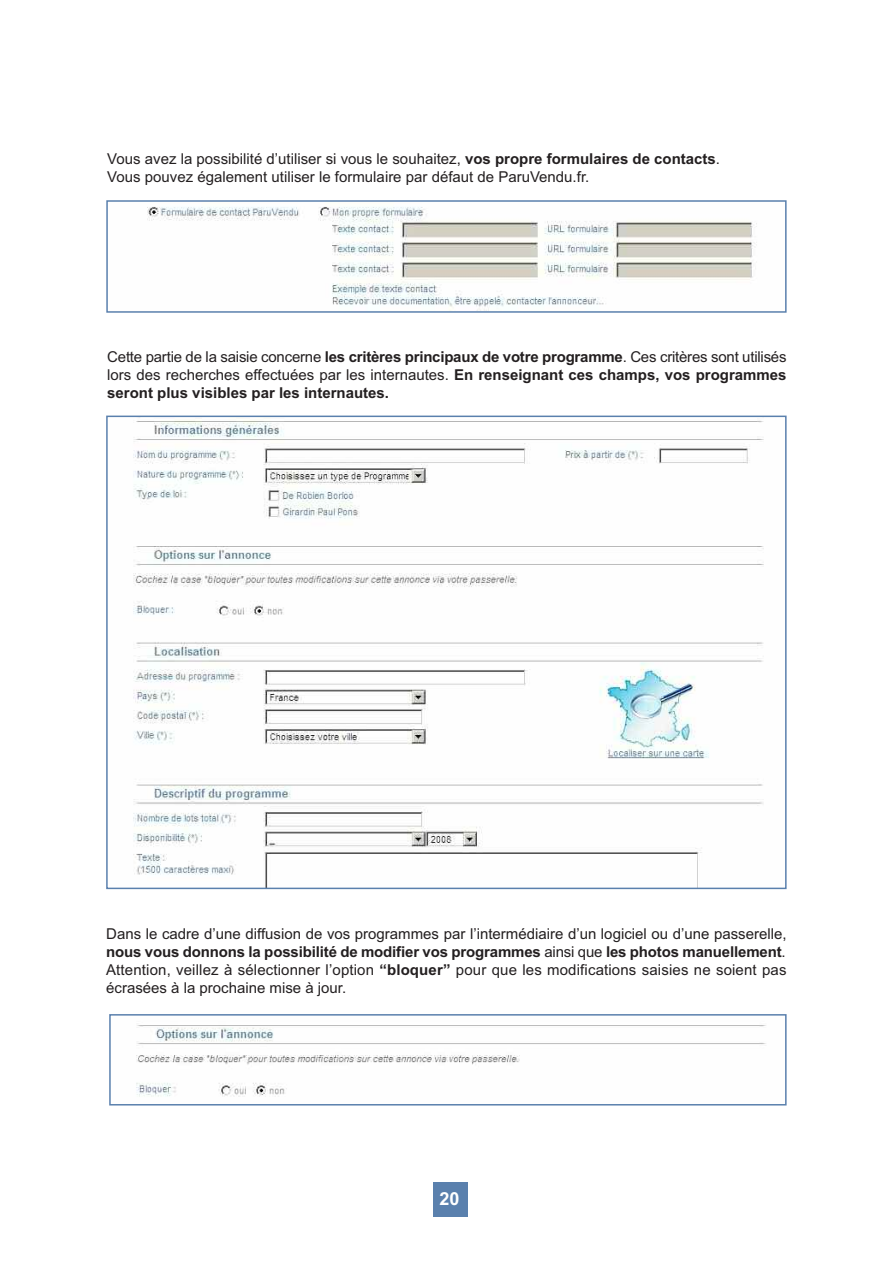
<style>
.page{position:relative;width:893px;height:1263px;background:#fff}
.page>*{position:absolute;margin:0;border:0;box-sizing:border-box;transform-origin:0 0}
.t1{font:700 18px "Arial";color:#fff}
.t2{font:15px/18px "Arial";color:#231f20}
.t3{font:700 15px/18px "Arial";color:#231f20;text-align:justify}
.s1{font-weight:700}
.s2{font-weight:400}
</style>
<div class="page">
<div style="left:434px;top:1182px;width:34px;height:34px;background:#5a80ad"></div>
<div style="left:433px;top:1182px;width:34px;height:34px;background:#5a80ad"></div>
<img style="left:147px;top:207px;width:610px;height:103px">
<div style="left:106px;top:200px;width:681px;height:113px;border:2px solid #5a80ad"></div>
<img style="left:133px;top:420px;width:631px;height:466px">
<div style="left:106px;top:416px;width:681px;height:473px;border:2px solid #5a80ad"></div>
<img style="left:136px;top:1025px;width:630px;height:72px">
<div style="left:109px;top:1014px;width:678px;height:91px;border:2px solid #5a80ad"></div>
<p class="t2" style="left:107px;top:150px;width:614px">Vous avez la possibilité d’utiliser si vous le souhaitez, <span class="s1">vos propre formulaires de contacts</span>.<br>Vous pouvez également utiliser le formulaire par défaut de ParuVendu.fr.</p>
<p class="t3" style="left:107px;top:348px;width:681px"><span class="s2">Cette partie de la saisie concerne</span> les critères principaux de votre programme<span class="s2">. Ces critères sont utilisés lors des recherches effectuées par les internautes.</span> En renseignant ces champs, vos programmes seront plus visibles par les internautes.</p>
<p class="t2" style="left:106px;top:925px;width:682px;text-align:justify">Dans le cadre d’une diffusion de vos programmes par l’intermédiaire d’un logiciel ou d’une passerelle, <span class="s1">nous vous donnons la possibilité de modifier vos programmes</span> ainsi que <span class="s1">les photos manuellement</span>.<br>Attention, veillez à sélectionner l’option <span class="s1">“bloquer”</span> pour que les modifications saisies ne soient pas écrasées à la prochaine mise à jour.</p>
<p class="t1" style="left:439px;top:1188px;width:22px">20</p>
</div>
